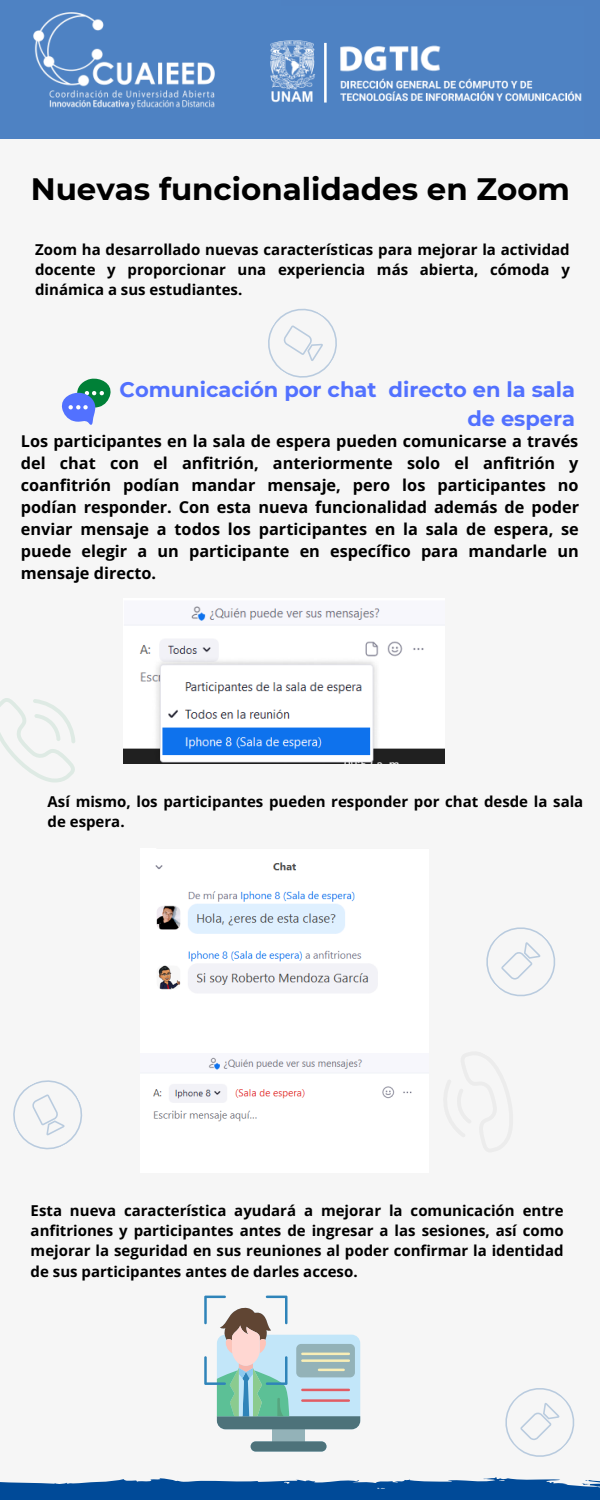
<style>
.page{position:relative;width:600px;height:1500px;background:#f6f6f6}
.page>*{position:absolute;margin:0;border:0;box-sizing:border-box;transform-origin:0 0}
.t1{font:700 30.9px "Montserrat";color:#000}
.t2{font:700 21px/29.2px "Montserrat";color:#5271ff;text-align:right}
.t3{font:700 16.3px/22px "Open Sans";color:#000;text-align:justify}
.t4{font:700 15px/20.2px "Open Sans";color:#000;text-align:justify}
</style>
<div class="page">
<svg style="left:0;top:1477px;width:600px;height:23px"></svg>
<div style="left:0;top:0;width:600px;height:139px;background:#4e81c2"></div>
<img style="left:33px;top:12px;width:182px;height:97px">
<img style="left:270px;top:40px;width:312px;height:63px">
<svg style="left:0;top:698px;width:75px;height:85px"></svg>
<svg style="left:13px;top:1080px;width:70px;height:70px"></svg>
<svg style="left:505px;top:1388px;width:70px;height:69px"></svg>
<svg style="left:486px;top:927px;width:70px;height:70px"></svg>
<svg style="left:268px;top:308px;width:69px;height:70px"></svg>
<img style="left:123px;top:606px;width:321px;height:158px">
<img style="left:153px;top:862px;width:259px;height:260px">
<svg style="left:61px;top:378px;width:50px;height:47px"></svg>
<svg style="left:204px;top:1296px;width:156px;height:156px"></svg>
<hr style="left:301px;top:1353px;width:49px;height:2px;background:#f9eeb6">
<hr style="left:301px;top:1359px;width:49px;height:3px;background:#f9eeb6">
<hr style="left:301px;top:1389px;width:49px;height:2px;background:#e15c63">
<hr style="left:301px;top:1399px;width:49px;height:3px;background:#e15c63">
<hr style="left:318px;top:1369px;width:27px;height:2px;background:#f9eeb6">
<p class="t1" style="left:31px;top:170px;width:541px">Nuevas funcionalidades en Zoom</p>
<p class="t4" style="left:35px;top:239px;width:536px">Zoom ha desarrollado nuevas características para mejorar la actividad docente y proporcionar una experiencia más abierta, cómoda y dinámica a sus estudiantes.</p>
<p class="t2" style="left:120px;top:375px;width:457px">Comunicación por chat directo en la sala de espera</p>
<p class="t3" style="left:21px;top:430px;width:560px">Los participantes en la sala de espera pueden comunicarse a través del chat con el anfitrión, anteriormente solo el anfitrión y coanfitrión podían mandar mensaje, pero los participantes no podían responder. Con esta nueva funcionalidad además de poder enviar mensaje a todos los participantes en la sala de espera, se puede elegir a un participante en específico para mandarle un mensaje directo.</p>
<p class="t4" style="left:48px;top:791px;width:537px">Así mismo, los participantes pueden responder por chat desde la sala de espera.</p>
<p class="t4" style="left:31px;top:1200px;width:535px">Esta nueva característica ayudará a mejorar la comunicación entre anfitriones y participantes antes de ingresar a las sesiones, así como mejorar la seguridad en sus reuniones al poder confirmar la identidad de sus participantes antes de darles acceso.</p>
</div>
